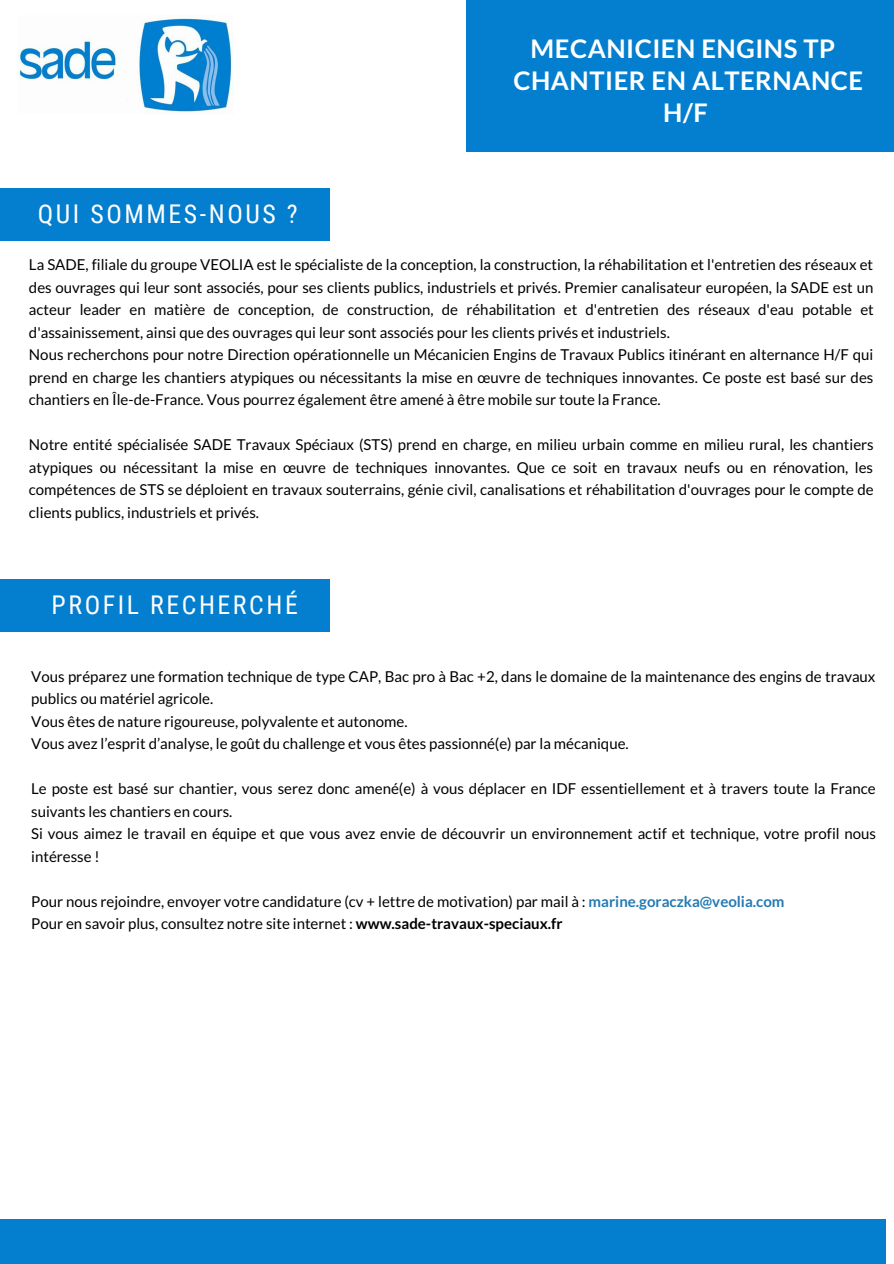
<style>
.page{position:relative;width:894px;height:1264px;background:#fff}
.page>*{position:absolute;margin:0;border:0;box-sizing:border-box;transform-origin:0 0}
.t1{font:25.8px "Roboto Condensed";letter-spacing:.1em;color:#fff}
.t2{font:700 25.5px/32.4px "Lato";letter-spacing:.02em;color:#fff;text-align:center}
.t3{font:15px/22.5px "Lato";color:#000;text-align:justify}
.s1{font-weight:700;color:#237ab3}
.s2{font-weight:700}
</style>
<div class="page">
<div style="left:0;top:1218px;width:885px;height:45px;background:#047ecf"></div>
<div style="left:466px;top:0;width:427px;height:152px;background:#047ecf"></div>
<div style="left:0;top:188px;width:329px;height:53px;background:#047ecf"></div>
<div style="left:0;top:579px;width:329px;height:53px;background:#047ecf"></div>
<img style="left:17px;top:17px;width:217px;height:96px">
<p class="t1" style="left:38px;top:198px;width:261px">QUI SOMMES-NOUS ?</p>
<p class="t2" style="left:513px;top:32px;width:351px">MECANICIEN ENGINS TP<br>CHANTIER EN ALTERNANCE<br>H/F</p>
<p class="t3" style="left:29px;top:253px;width:846px">La SADE, filiale du groupe VEOLIA est le spécialiste de la conception, la construction, la réhabilitation et l'entretien des réseaux et des ouvrages qui leur sont associés, pour ses clients publics, industriels et privés. Premier canalisateur européen, la SADE est un acteur leader en matière de conception, de construction, de réhabilitation et d'entretien des réseaux d'eau potable et d'assainissement, ainsi que des ouvrages qui leur sont associés pour les clients privés et industriels.</p>
<p class="t3" style="left:29px;top:343px;width:845px">Nous recherchons pour notre Direction opérationnelle un Mécanicien Engins de Travaux Publics itinérant en alternance H/F qui prend en charge les chantiers atypiques ou nécessitants la mise en œuvre de techniques innovantes. Ce poste est basé sur des chantiers en Île-de-France. Vous pourrez également être amené à être mobile sur toute la France.</p>
<p class="t3" style="left:29px;top:433px;width:846px">Notre entité spécialisée SADE Travaux Spéciaux (STS) prend en charge, en milieu urbain comme en milieu rural, les chantiers atypiques ou nécessitant la mise en œuvre de techniques innovantes. Que ce soit en travaux neufs ou en rénovation, les compétences de STS se déploient en travaux souterrains, génie civil, canalisations et réhabilitation d'ouvrages pour le compte de clients publics, industriels et privés.</p>
<p class="t1" style="left:52px;top:589px;width:248px">PROFIL RECHERCHÉ</p>
<p class="t3" style="left:31px;top:664px;width:845px">Vous préparez une formation technique de type CAP, Bac pro à Bac +2, dans le domaine de la maintenance des engins de travaux publics ou matériel agricole.</p>
<p class="t3" style="left:31px;top:709px;width:377px">Vous êtes de nature rigoureuse, polyvalente et autonome.</p>
<p class="t3" style="left:31px;top:732px;width:599px">Vous avez l’esprit d’analyse, le goût du challenge et vous êtes passionné(e) par la mécanique.</p>
<p class="t3" style="left:31px;top:777px;width:845px">Le poste est basé sur chantier, vous serez donc amené(e) à vous déplacer en IDF essentiellement et à travers toute la France suivants les chantiers en cours.</p>
<p class="t3" style="left:31px;top:822px;width:846px">Si vous aimez le travail en équipe et que vous avez envie de découvrir un environnement actif et technique, votre profil nous intéresse !</p>
<p class="t3" style="left:31px;top:889px;width:754px">Pour nous rejoindre, envoyer votre candidature (cv + lettre de motivation) par mail à : <span class="s1">marine.goraczka@veolia.com</span></p>
<p class="t3" style="left:31px;top:912px;width:533px">Pour en savoir plus, consultez notre site internet : <span class="s2">www.sade-travaux-speciaux.fr</span></p>
</div>
